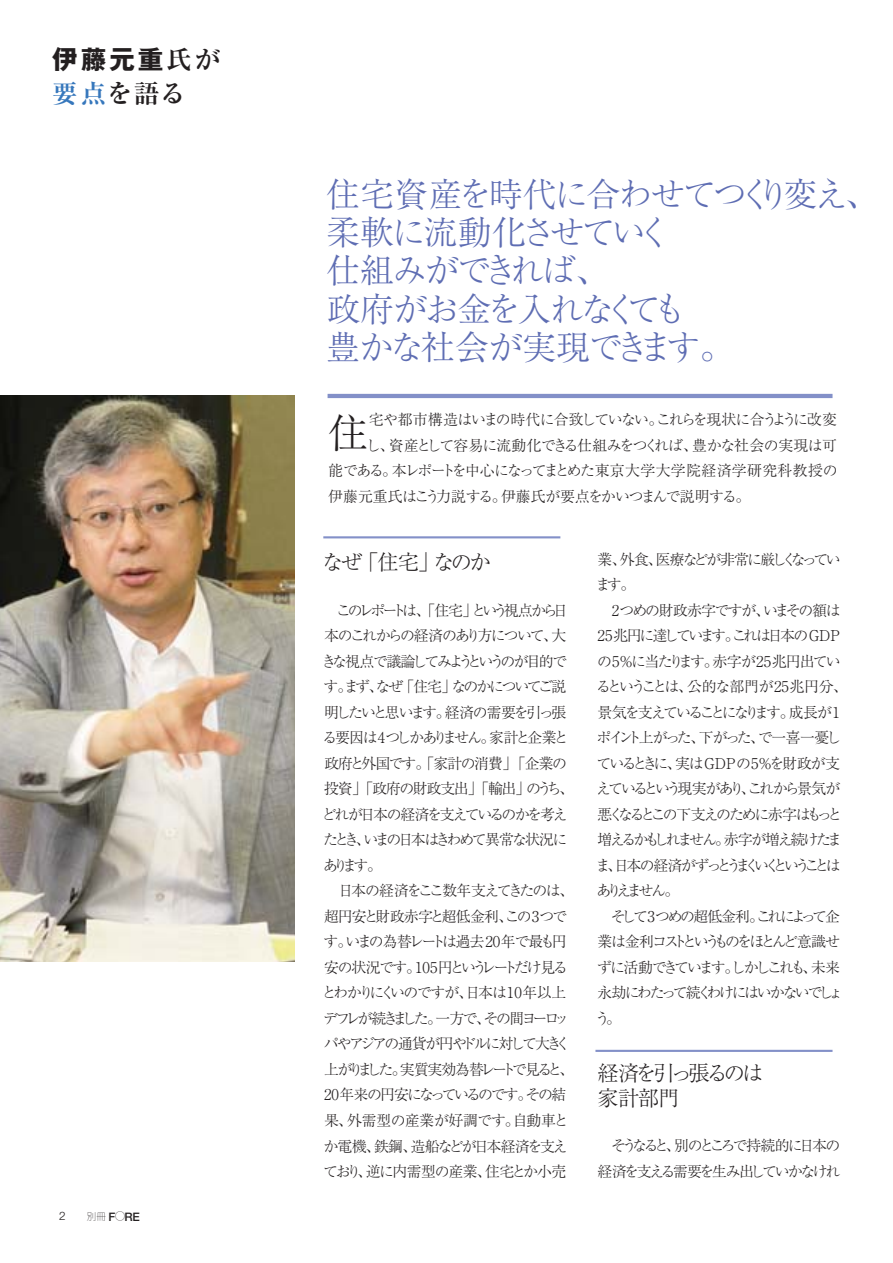
<style>
.page{position:relative;width:893px;height:1263px;background:#fff}
.page>*{position:absolute;margin:0;border:0;box-sizing:border-box;transform-origin:0 0}
.t1{font:40.35px "Ryumin Pro Light 90 pv RKSJ H";color:#231f20}
.t2{font:34.05px/38.2px "Ryumin Pro Light 90 pv RKSJ H";letter-spacing:-.065em;color:#5e6db3}
.t3{font:25.5px "Gothic MB101 Pro Bold 90 pv RKSJ H";color:#231f20}
.t4{font:25.5px "Ryumin Pro Bold 90 pv RKSJ H";letter-spacing:.035em;color:#231f20}
.t5{font:21.3px/25.5px "Ryumin Pro Light 90 pv RKSJ H";letter-spacing:-.13em;color:#231f20}
.t6{font:14.85px/25.5px "Ryumin Pro Light 90 pv RKSJ H";letter-spacing:-.135em;color:#231f20}
.t7{font:14.85px/25.5px "Ryumin Pro Light 90 pv RKSJ H";letter-spacing:-.16em;color:#231f20}
.t8{font:14.85px "Ryumin Pro Light 90 pv RKSJ H";letter-spacing:-.02em;color:#231f20}
.t9{font:14.85px "Ryumin Pro Light 90 pv RKSJ H";letter-spacing:-.065em;color:#231f20}
.t10{font:14.85px "Ryumin Pro Light 90 pv RKSJ H";letter-spacing:-.05em;color:#231f20}
.t11{font:14.85px "Ryumin Pro Light 90 pv RKSJ H";letter-spacing:-.045em;color:#231f20}
.t12{font:500 11.7px "Helvetica Neue";color:#231f20}
.t13{font:300 11.7px "Helvetica Neue";color:#231f20}
.s1{font-family:"Ryumin Pro Bold 90 pv RKSJ H"}
.s2{color:#3677bc}
.s3{font-family:"Koz Go Pro Extra Light 90 pv RKSJ H";font-weight:400;font-size:9.6px}
.s4{font-family:"Koz Min Pro Regular 90 pv RKSJ H";font-weight:400;font-size:10.65px}
</style>
<div class="page">
<img style="left:0;top:396px;width:295px;height:565px">
<hr style="left:328px;top:394px;width:504px;height:4px;background:#8390c8">
<hr style="left:323px;top:536px;width:237px;height:2px;background:#8390c8">
<hr style="left:595px;top:1050px;width:237px;height:2px;background:#8390c8">
<h3 class="t3" style="left:52px;top:49px;width:170px">伊藤元重<span class="s1">氏が</span></h3>
<h3 class="t4" style="left:52px;top:83px;width:135px"><span class="s2">要点</span>を語る</h3>
<p class="t13" style="left:59px;top:1212px;width:8px">2</p>
<p class="t12" style="left:87px;top:1212px;width:55px"><span class="s3">別冊</span> F<span class="s4">○</span>RE</p>
<h2 class="t2" style="left:326px;top:180px;width:554px">住宅資産を時代に合わせてつくり変え、柔軟に流動化させていく<br>仕組みができれば、<br>政府がお金を入れなくても<br>豊かな社会が実現できます。</h2>
<h1 class="t1" style="left:328px;top:417px;width:42px">住</h1>
<p class="t9" style="left:369px;top:414px;width:470px">宅や都市構造はいまの時代に合致していない。これらを現状に合うように改変</p>
<p class="t10" style="left:366px;top:440px;width:473px">し、資産として容易に流動化できる仕組みをつくれば、豊かな社会の実現は可</p>
<p class="t8" style="left:328px;top:465px;width:511px">能である。本レポートを中心になってまとめた東京大学大学院経済学研究科教授の</p>
<p class="t11" style="left:328px;top:491px;width:423px">伊藤元重氏はこう力説する。伊藤氏が要点をかいつまんで説明する。</p>
<h3 class="t5" style="left:322px;top:552px;width:170px">なぜ「住宅」なのか</h3>
<p class="t6" style="left:321px;top:599px;width:254px">　このレポートは、「住宅」という視点から日本のこれからの経済のあり方について、大きな視点で議論してみようというのが目的です。まず、なぜ「住宅」なのかについてご説明したいと思います。経済の需要を引っ張る要因は4 つしかありません。家計と企業と政府と外国です。「家計の消費」「企業の投資」「政府の財政支出」「輸出」のうち、どれが日本の経済を支えているのかを考えたとき、いまの日本はきわめて異常な状況にあります。<br>　日本の経済をここ数年支えてきたのは、超円安と財政赤字と超低金利、この3つです。いまの為替レートは過去20年で最も円安の状況です。105 円というレートだけ見るとわかりにくいのですが、日本は10年以上デフレが続きました。一方で、その間ヨーロッパやアジアの通貨が円やドルに対して大きく上がりました。実質実効為替レートで見ると、<br>20 年来の円安になっているのです。その結果、外需型の産業が好調です。自動車とか電機、鉄鋼、造船などが日本経済を支えており、逆に内需型の産業、住宅とか小売</p>
<p class="t6" style="left:595px;top:548px;width:254px">業、外食、医療などが非常に厳しくなっています。<br>　2つめの財政赤字ですが、いまその額は<br>25 兆円に達しています。これは日本の GDPの5%に当たります。赤字が25兆円出ているということは、公的な部門が25兆円分、景気を支えていることになります。成長が 1ポイント上がった、下がった、で一喜一憂しているときに、実はGDPの5%を財政が支えているという現実があり、これから景気が悪くなるとこの下支えのために赤字はもっと増えるかもしれません。赤字が増え続けたまま、日本の経済がずっとうまくいくということはありえません。<br>　そして3つめの超低金利。これによって企業は金利コストというものをほとんど意識せずに活動できています。しかしこれも、未来永劫にわたって続くわけにはいかないでしょう。</p>
<h3 class="t5" style="left:598px;top:1063px;width:167px">経済を引っ張るのは家計部門</h3>
<p class="t7" style="left:598px;top:1135px;width:244px">　そうなると、別のところで持続的に日本の経済を支える需要を生み出していかなけれ</p>
</div>
